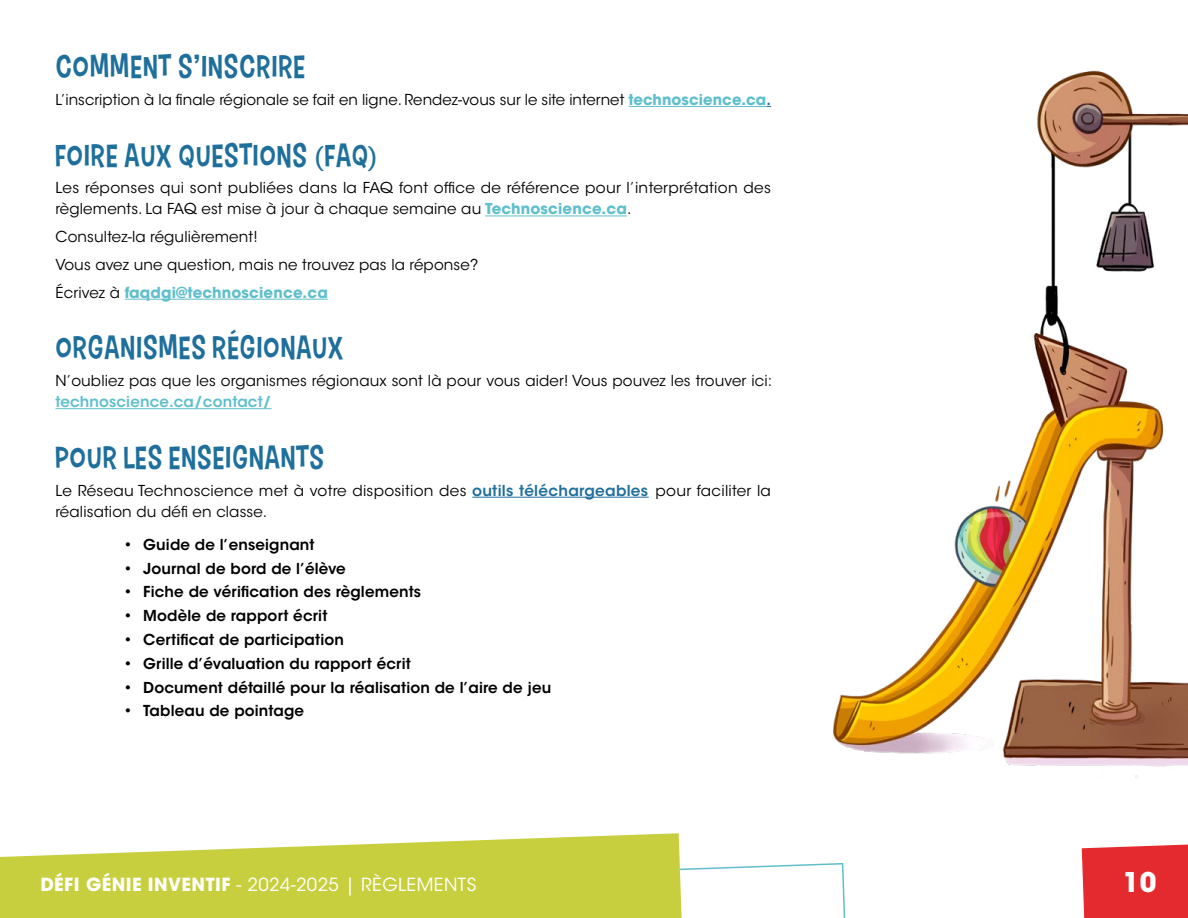
<style>
.page{position:relative;width:1188px;height:918px;background:#fff}
.page>*{position:absolute;margin:0;border:0;box-sizing:border-box;transform-origin:0 0}
.t1{font:31.5px "Carton Six";letter-spacing:.035em;color:#1e6f9c}
.t2{font:700 27px "ITC Avant Garde Std";color:#fff}
.t3{font:18px "ITC Avant Garde Std";letter-spacing:.025em;color:#fff}
.t4{font:15px/21px "ITC Avant Garde Std";letter-spacing:.01em;color:#000}
.t5{font:600 15px "ITC Avant Garde Std";letter-spacing:.01em;color:#000}
.t6{font:600 15px "ITC Avant Garde Std";letter-spacing:.01em;color:#5fbfcb}
.s1{font-weight:700;color:#5fbfcb}
.s2{font-weight:600;color:#1e6f9c}
.s3{font-family:"Kameron"}
.s4{font-weight:700}
</style>
<div class="page">
<svg style="left:683px;top:863px;width:163px;height:55px"></svg>
<svg style="left:0;top:833px;width:683px;height:85px;background:#cfd55a"></svg>
<div style="left:1082px;top:844px;width:106px;height:74px;background:#e42a2e"></div>
<hr style="left:629px;top:106px;width:138px;height:1px;background:#5fbfcb">
<hr style="left:485px;top:216px;width:142px;height:1px;background:#5fbfcb">
<hr style="left:125px;top:299px;width:203px;height:1px;background:#5fbfcb">
<hr style="left:56px;top:408px;width:216px;height:1px;background:#5fbfcb">
<hr style="left:472px;top:497px;width:177px;height:1px;background:#1e6f9c">
<img style="left:833px;top:70px;width:355px;height:709px">
<h1 class="t1" style="left:56px;top:48px;width:251px">COMMENT S’INSCRIRE</h1>
<p class="t4" style="left:56px;top:89px;width:717px">L’inscription à la finale régionale se fait en ligne. Rendez-vous sur le site internet <span class="s1">technoscience.ca</span><span class="s2">.</span></p>
<h1 class="t1" style="left:56px;top:136px;width:324px">FOIRE AUX QUESTIONS <span class="s3">(</span>FAQ<span class="s3">)</span></h1>
<p class="t4" style="left:56px;top:178px;width:717px">Les réponses qui sont publiées dans la FAQ font office de référence pour l’interprétation des règlements. La FAQ est mise à jour à chaque semaine au <span class="s1">Technoscience.ca</span>.</p>
<p class="t4" style="left:56px;top:223px;width:424px;line-height:27.8px">Consultez-la régulièrement!<br>Vous avez une question, mais ne trouvez pas la réponse?<br>Écrivez à <span class="s1">faqdgi@technoscience.ca</span></p>
<h1 class="t1" style="left:56px;top:329px;width:290px">ORGANISMES RÉGIONAUX</h1>
<p class="t4" style="left:56px;top:370px;width:718px">N’oubliez pas que les organismes régionaux sont là pour vous aider! Vous pouvez les trouver ici:</p>
<p class="t6" style="left:56px;top:392px;width:218px">technoscience.ca/contact/</p>
<h1 class="t1" style="left:56px;top:439px;width:270px">POUR LES ENSEIGNANTS</h1>
<p class="t4" style="left:56px;top:480px;width:717px">Le Réseau Technoscience met à votre disposition des <span class="s2">outils téléchargeables</span> pour faciliter la réalisation du défi en classe.</p>
<p class="t5" style="left:123px;top:535px;width:193px">• Guide de l’enseignant</p>
<p class="t5" style="left:123px;top:559px;width:224px">• Journal de bord de l’élève</p>
<p class="t5" style="left:123px;top:582px;width:300px">• Fiche de vérification des règlements</p>
<p class="t5" style="left:123px;top:606px;width:206px">• Modèle de rapport écrit</p>
<p class="t5" style="left:123px;top:630px;width:222px">• Certificat de participation</p>
<p class="t5" style="left:123px;top:654px;width:289px">• Grille d’évaluation du rapport écrit</p>
<p class="t5" style="left:123px;top:678px;width:430px">• Document détaillé pour la réalisation de l’aire de jeu</p>
<p class="t5" style="left:123px;top:701px;width:183px">• Tableau de pointage</p>
<p class="t3" style="left:40px;top:874px;width:437px"><span class="s4">DÉFI GÉNIE INVENTIF</span> - 2024-2025 | RÈGLEMENTS</p>
<h2 class="t2" style="left:1123px;top:865px;width:35px">10</h2>
</div>
